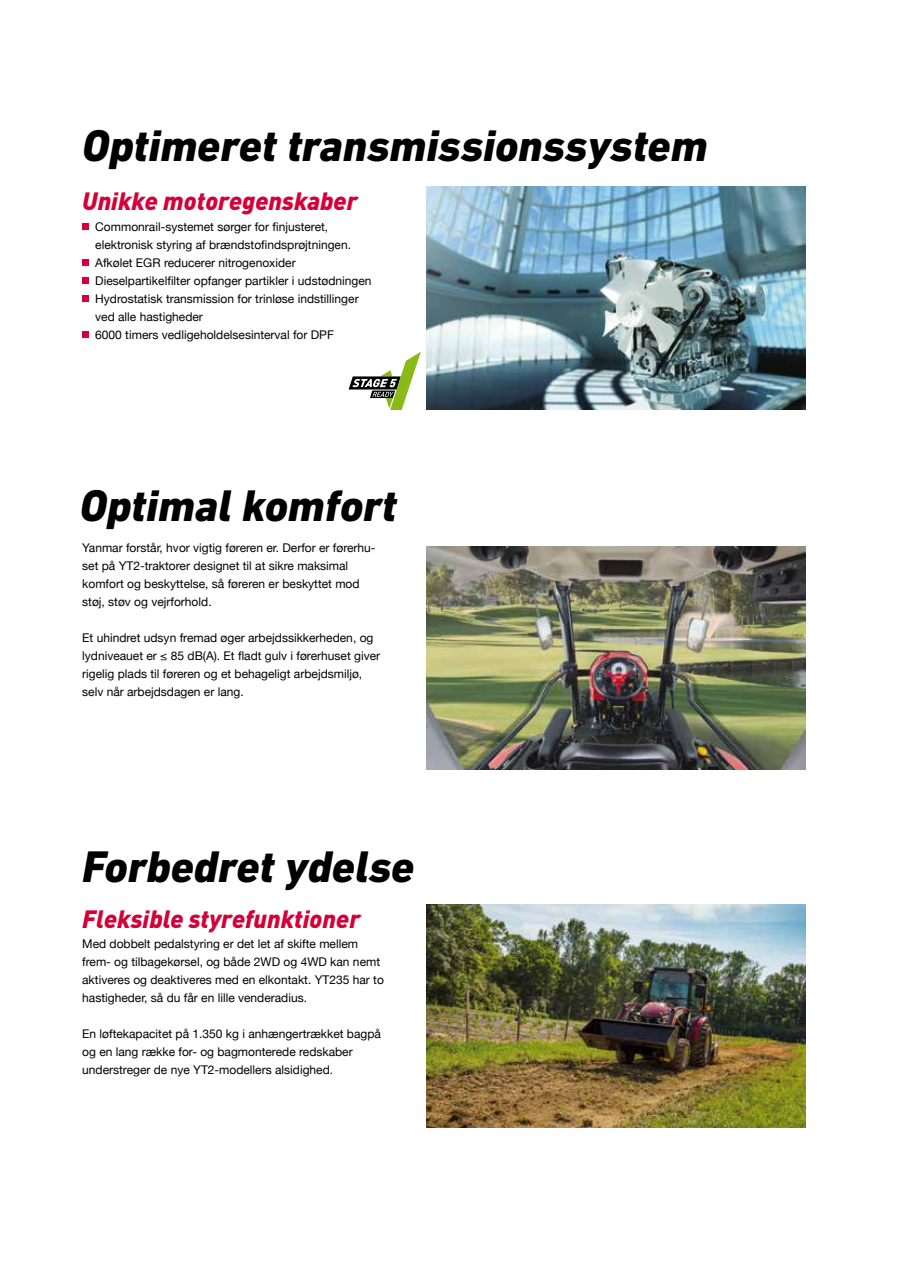
<style>
.page{position:relative;width:900px;height:1263px;background:#fff}
.page>*{position:absolute;margin:0;border:0;box-sizing:border-box;transform-origin:0 0}
.t1{font:italic 800 45px "DIN Next LT Pro";color:#000}
.t2{font:italic 900 24.75px "DIN";color:#d40037}
.t3{font:12px/18px "Helvetica Neue";color:#000}
</style>
<div class="page">
<div style="left:82px;top:223px;width:7px;height:6px;background:#d40037"></div>
<div style="left:82px;top:259px;width:7px;height:6px;background:#d40037"></div>
<div style="left:82px;top:277px;width:7px;height:6px;background:#d40037"></div>
<div style="left:82px;top:295px;width:7px;height:6px;background:#d40037"></div>
<div style="left:82px;top:331px;width:7px;height:6px;background:#d40037"></div>
<svg style="left:348px;top:352px;width:72px;height:58px"></svg>
<img style="left:427px;top:186px;width:378px;height:223px">
<img style="left:427px;top:904px;width:378px;height:222px">
<img style="left:427px;top:546px;width:378px;height:223px">
<h1 class="t1" style="left:82px;top:119px;width:626px">Optimeret transmissionssystem</h1>
<h2 class="t2" style="left:82px;top:185px;width:277px">Unikke motoregenskaber</h2>
<p class="t3" style="left:95px;top:218px;width:278px">Commonrail-systemet sørger for finjusteret, elektronisk styring af brændstofindsprøjtningen.<br>Afkølet EGR reducerer nitrogenoxider Dieselpartikelfilter opfanger partikler i udstødningen Hydrostatisk transmission for trinløse indstillinger ved alle hastigheder<br>6000 timers vedligeholdelsesinterval for DPF</p>
<h1 class="t1" style="left:80px;top:479px;width:318px">Optimal komfort</h1>
<p class="t3" style="left:82px;top:539px;width:295px">Yanmar forstår, hvor vigtig føreren er. Derfor er førerhu&shy;set på YT2-traktorer designet til at sikre maksimal komfort og beskyttelse, så føreren er beskyttet mod støj, støv og vejrforhold.</p>
<p class="t3" style="left:82px;top:629px;width:299px">Et uhindret udsyn fremad øger arbejdssikkerheden, og lydniveauet er ≤ 85 dB(A). Et fladt gulv i førerhuset giver rigelig plads til føreren og et behageligt arbejdsmiljø, selv når arbejdsdagen er lang.</p>
<h1 class="t1" style="left:82px;top:839px;width:333px">Forbedret ydelse</h1>
<h2 class="t2" style="left:82px;top:903px;width:279px">Fleksible styrefunktioner</h2>
<p class="t3" style="left:82px;top:935px;width:303px">Med dobbelt pedalstyring er det let af skifte mellem frem- og tilbagekørsel, og både 2WD og 4WD kan nemt aktiveres og deaktiveres med en elkontakt. YT235 har to hastigheder, så du får en lille venderadius.</p>
<p class="t3" style="left:82px;top:1025px;width:300px">En løftekapacitet på 1.350 kg i anhængertrækket bagpå og en lang række for- og bagmonterede redskaber understreger de nye YT2-modellers alsidighed.</p>
</div>
